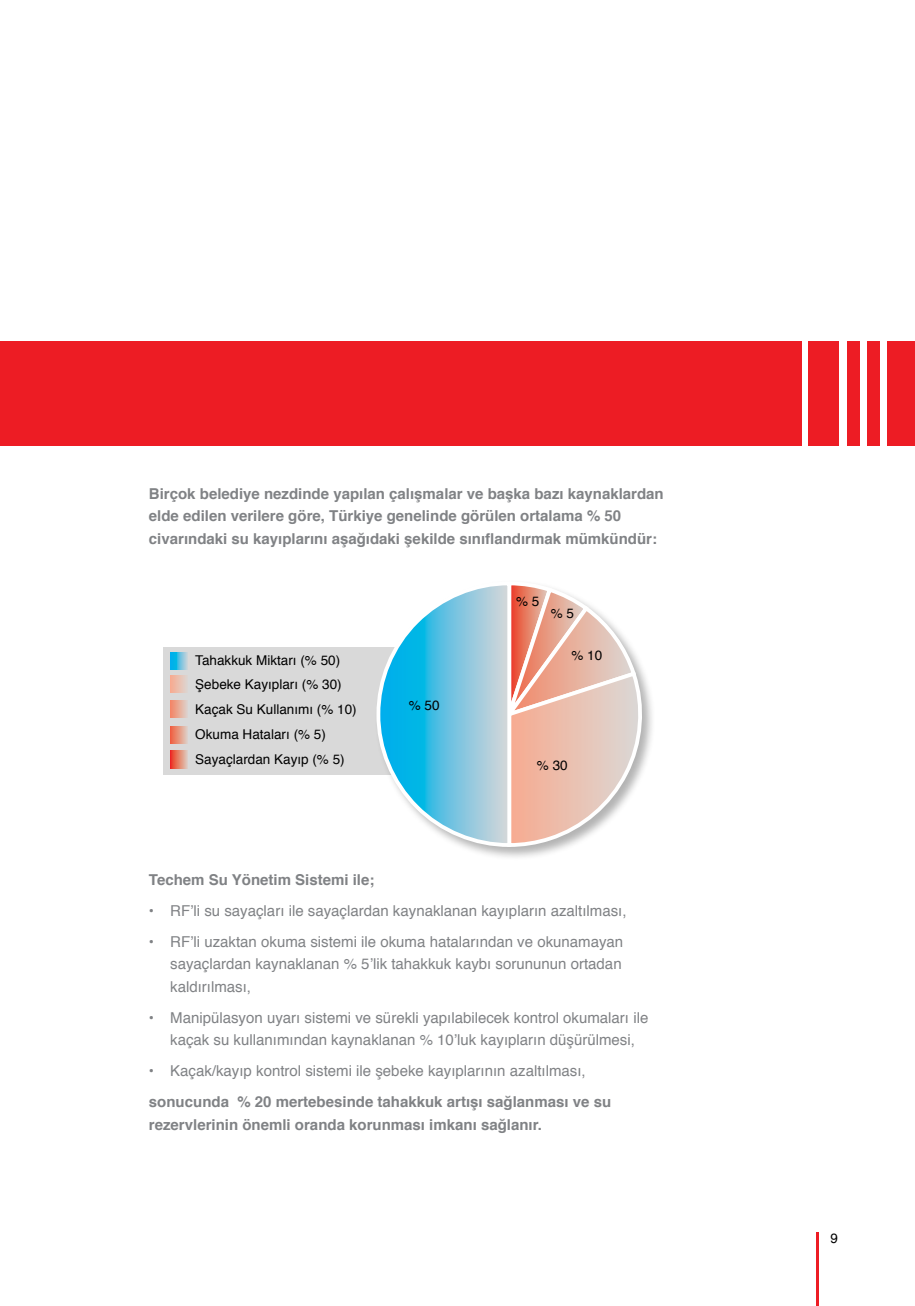
<style>
.page{position:relative;width:915px;height:1306px;background:#fff}
.page>*{position:absolute;margin:0;border:0;box-sizing:border-box;transform-origin:0 0}
.t1{font:15px/22.5px "Helvetica";color:#808285;text-align:justify}
.t2{font:700 15px/22.5px "Helvetica";color:#808285}
.t3{font:13.5px/25px "Helvetica";color:#000}
</style>
<div class="page">
<div style="left:808px;top:341px;width:30px;height:105px;background:#ed1c24"></div>
<div style="left:0;top:341px;width:800px;height:105px;background:#ed1c24"></div>
<div style="left:846px;top:341px;width:13px;height:105px;background:#ed1c24"></div>
<div style="left:866px;top:341px;width:13px;height:105px;background:#ed1c24"></div>
<div style="left:887px;top:341px;width:27px;height:105px;background:#ed1c24"></div>
<hr style="left:816px;top:1232px;width:2px;height:73px;background:#ed1c24">
<div style="left:163px;top:646px;width:323px;height:128px;background:#d9d9d9"></div>
<div style="left:374px;top:579px;width:288px;height:288px;background:#000;opacity:.3"></div>
<svg style="left:378px;top:579px;width:266px;height:269px"></svg>
<svg style="left:170px;top:652px;width:17px;height:17px"></svg>
<svg style="left:170px;top:675px;width:17px;height:18px"></svg>
<svg style="left:170px;top:700px;width:17px;height:18px"></svg>
<svg style="left:170px;top:726px;width:17px;height:17px"></svg>
<svg style="left:170px;top:751px;width:17px;height:17px"></svg>
<p class="t2" style="left:149px;top:481px;width:516px">Birçok belediye nezdinde yapılan çalışmalar ve başka bazı kaynaklardan elde edilen verilere göre, Türkiye genelinde görülen ortalama % 50 civarındaki su kayıplarını aşağıdaki şekilde sınıflandırmak mümkündür:</p>
<p class="t3" style="left:195px;top:648px;width:148px;line-height:23.7px">Tahakkuk Miktarı (% 50)<br>Şebeke Kayıpları (% 30)</p>
<p class="t3" style="left:195px;top:696px;width:163px">Kaçak Su Kullanımı (% 10)<br>Okuma Hataları (% 5)<br>Sayaçlardan Kayıp (% 5)</p>
<p class="t3" style="left:408px;top:692px;width:32px">% 50</p>
<p class="t3" style="left:516px;top:588px;width:25px">% 5</p>
<p class="t3" style="left:550px;top:600px;width:25px">% 5</p>
<p class="t3" style="left:571px;top:642px;width:32px">% 10</p>
<p class="t3" style="left:536px;top:752px;width:32px">% 30</p>
<p class="t2" style="left:149px;top:867px;width:227px">Techem Su Yönetim Sistemi ile;</p>
<p class="t1" style="left:149px;top:898px;width:479px">• RF’li su sayaçları ile sayaçlardan kaynaklanan kayıpların azaltılması,</p>
<p class="t1" style="left:170px;top:929px;width:454px;text-indent:-21px">• RF’li uzaktan okuma sistemi ile okuma hatalarından ve okunamayan sayaçlardan kaynaklanan % 5’lik tahakkuk kaybı sorununun ortadan kaldırılması,</p>
<p class="t1" style="left:149px;top:1005px;width:500px;text-align:center">• Manipülasyon uyarı sistemi ve sürekli yapılabilecek kontrol okumaları ile kaçak su kullanımından kaynaklanan % 10’luk kayıpların düşürülmesi,</p>
<p class="t1" style="left:149px;top:1059px;width:438px">• Kaçak/kayıp kontrol sistemi ile şebeke kayıplarının azaltılması,</p>
<p class="t2" style="left:149px;top:1090px;width:463px">sonucunda % 20 mertebesinde tahakkuk artışı sağlanması ve su rezervlerinin önemli oranda korunması imkanı sağlanır.</p>
<p class="t3" style="left:830px;top:1225px;width:9px">9</p>
</div>
